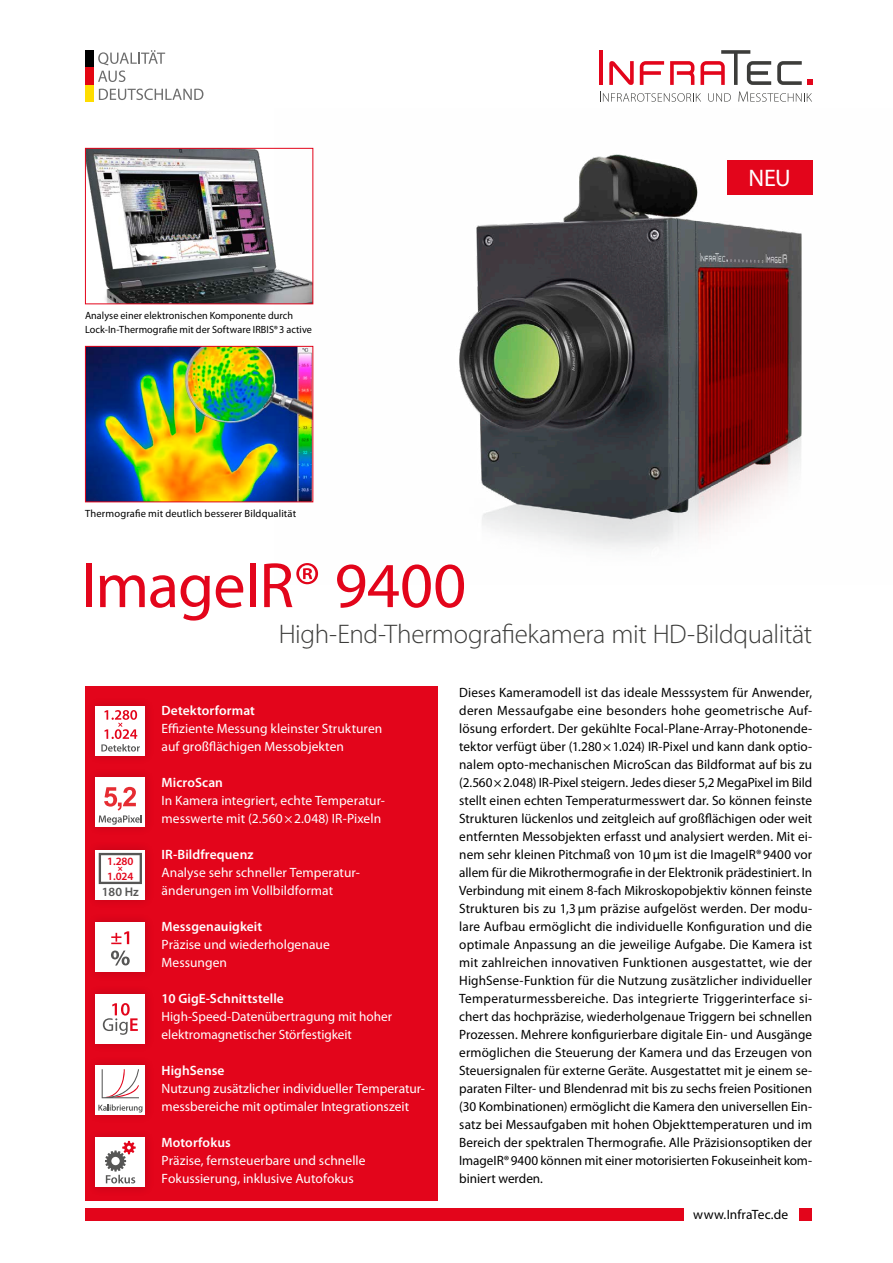
<style>
.page{position:relative;width:893px;height:1263px;background:#fff}
.page>*{position:absolute;margin:0;border:0;box-sizing:border-box;transform-origin:0 0}
.t1{font:64.5px "Myriad Pro";letter-spacing:-.015em;color:#e3051b}
.t2{font:300 27px "Myriad Pro";letter-spacing:-.015em;color:#3c3c3a}
.t3{font:24px "Myriad Pro";color:#fff}
.t4{font:13.5px/18px "Myriad Pro";letter-spacing:-.005em;color:#000;text-align:justify}
.t5{font:13.5px/18px "Myriad Pro";color:#fff}
.t6{font:600 13.5px "Myriad Pro";letter-spacing:.005em;color:#fff}
.t7{font:600 12.6px "Myriad Pro";color:#565655}
.t8{font:600 11.1px "Myriad Pro";color:#e3051b}
.t9{font:10.5px/13.5px "Myriad Pro";letter-spacing:.01em;color:#000}
.t10{font:900 8.25px "Myriad Pro";color:#e3051b}
</style>
<div class="page">
<div style="left:85px;top:1208px;width:598px;height:12px;background:#e3051b"></div>
<div style="left:799px;top:1208px;width:13px;height:12px;background:#e3051b"></div>
<div style="left:85px;top:687px;width:353px;height:514px;background:#e3051b"></div>
<hr style="left:600px;top:50px;width:3px;height:35px;background:#e3051b">
<svg style="left:670px;top:61px;width:24px;height:24px"></svg>
<svg style="left:640px;top:61px;width:24px;height:24px"></svg>
<svg style="left:777px;top:61px;width:35px;height:24px"></svg>
<svg style="left:700px;top:50px;width:71px;height:35px"></svg>
<svg style="left:609px;top:61px;width:25px;height:24px"></svg>
<svg style="left:600px;top:92px;width:101px;height:10px"></svg>
<svg style="left:708px;top:93px;width:23px;height:9px"></svg>
<svg style="left:738px;top:92px;width:74px;height:10px"></svg>
<div style="left:85px;top:50px;width:9px;height:17px;background:#000"></div>
<div style="left:85px;top:85px;width:9px;height:17px;background:#fd0"></div>
<div style="left:85px;top:67px;width:9px;height:18px;background:#e30612"></div>
<svg style="left:98px;top:50px;width:67px;height:32px"></svg>
<svg style="left:99px;top:89px;width:104px;height:11px"></svg>
<div style="left:86px;top:767px;width:69px;height:69px;background:#de041a"></div>
<div style="left:95px;top:777px;width:50px;height:50px;background:#fff"></div>
<svg style="left:99px;top:787px;width:43px;height:38px"></svg>
<div style="left:86px;top:1055px;width:69px;height:69px;background:#de041a"></div>
<div style="left:95px;top:1065px;width:50px;height:50px;background:#fff"></div>
<svg style="left:98px;top:1104px;width:45px;height:8px"></svg>
<svg style="left:102px;top:1069px;width:37px;height:29px"></svg>
<div style="left:86px;top:912px;width:69px;height:69px;background:#de041a"></div>
<div style="left:95px;top:922px;width:50px;height:50px;background:#fff"></div>
<svg style="left:111px;top:931px;width:18px;height:13px"></svg>
<svg style="left:111px;top:950px;width:19px;height:15px"></svg>
<img style="left:85px;top:148px;width:190px;height:157px">
<img style="left:85px;top:346px;width:190px;height:157px">
<div style="left:86px;top:696px;width:69px;height:69px;background:#de041a"></div>
<div style="left:95px;top:706px;width:50px;height:49px;background:#fff"></div>
<svg style="left:101px;top:710px;width:39px;height:41px"></svg>
<div style="left:86px;top:840px;width:69px;height:69px;background:#de041a"></div>
<div style="left:95px;top:850px;width:50px;height:49px;background:#fff"></div>
<svg style="left:99px;top:853px;width:43px;height:31px"></svg>
<div style="left:86px;top:984px;width:69px;height:69px;background:#de041a"></div>
<div style="left:95px;top:994px;width:50px;height:50px;background:#fff"></div>
<svg style="left:103px;top:1003px;width:35px;height:32px"></svg>
<div style="left:86px;top:1127px;width:69px;height:70px;background:#de041a"></div>
<div style="left:95px;top:1137px;width:50px;height:50px;background:#fff"></div>
<svg style="left:105px;top:1141px;width:31px;height:42px"></svg>
<img style="left:275px;top:147px;width:538px;height:402px">
<div style="left:727px;top:160px;width:85px;height:34px;background:#e3051b"></div>
<p class="t9" style="left:85px;top:309px;width:228px">Analyse einer elektronischen Komponente durch<br>Lock-In-Thermografie mit der Software IRBIS®3 active</p>
<p class="t9" style="left:85px;top:507px;width:213px">Thermografie mit deutlich besserer Bildqualität</p>
<h1 class="t1" style="left:81px;top:546px;width:387px">ImageIR® 9400</h1>
<h3 class="t3" style="left:748px;top:163px;width:44px">NEU</h3>
<p class="t8" style="left:107px;top:854px;width:28px">1.280</p>
<p class="t10" style="left:118px;top:863px;width:6px">×</p>
<p class="t8" style="left:107px;top:869px;width:28px">1.024</p>
<p class="t7" style="left:102px;top:884px;width:39px">180 Hz</p>
<h2 class="t2" style="left:279px;top:618px;width:535px">High-End-Thermografiekamera mit HD-Bildqualität</h2>
<p class="t6" style="left:162px;top:702px;width:95px">Detektorformat</p>
<p class="t5" style="left:162px;top:719px;width:222px">Effiziente Messung kleinster Strukturen auf großflächigen Messobjekten</p>
<p class="t6" style="left:162px;top:774px;width:63px">MicroScan</p>
<p class="t5" style="left:162px;top:791px;width:225px">In Kamera integriert, echte Temperatur&shy;messwerte mit (2.560×2.048) IR-Pixeln</p>
<p class="t6" style="left:162px;top:846px;width:94px">IR-Bildfrequenz</p>
<p class="t5" style="left:162px;top:863px;width:200px">Analyse sehr schneller Temperatur&shy;änderungen im Vollbildformat</p>
<p class="t6" style="left:162px;top:918px;width:102px">Messgenauigkeit</p>
<p class="t5" style="left:162px;top:935px;width:170px">Präzise und wiederholgenaue<br>Messungen</p>
<p class="t6" style="left:162px;top:990px;width:124px">10 GigE-Schnittstelle</p>
<p class="t5" style="left:162px;top:1007px;width:232px">High-Speed-Datenübertragung mit hoher elektromagnetischer Störfestigkeit</p>
<p class="t6" style="left:162px;top:1062px;width:64px">HighSense</p>
<p class="t5" style="left:162px;top:1079px;width:265px">Nutzung zusätzlicher individueller Temperatur&shy;messbereiche mit optimaler Integrationszeit</p>
<p class="t6" style="left:162px;top:1134px;width:71px">Motorfokus</p>
<p class="t5" style="left:162px;top:1151px;width:206px">Präzise, fernsteuerbare und schnelle<br>Fokussierung, inklusive Autofokus</p>
<p class="t4" style="left:459px;top:683px;width:354px">Dieses Kameramodell ist das ideale Messsystem für Anwender, deren Messaufgabe eine besonders hohe geometrische Auf&shy;lösung erfordert. Der gekühlte Focal-Plane-Array-Photonende&shy;tektor verfügt über (1.280×1.024) IR-Pixel und kann dank optio&shy;nalem opto-mechanischen MicroScan das Bildformat auf bis zu (2.560×2.048) IR-Pixel steigern. Jedes dieser 5,2 MegaPixel im Bild stellt einen echten Temperaturmesswert dar. So können feinste Strukturen lückenlos und zeitgleich auf großflächigen oder weit entfernten Messobjekten erfasst und analysiert werden. Mit ei&shy;nem sehr kleinen Pitchmaß von 10µm ist die ImageIR®9400 vor allem für die Mikrothermografie in der Elektronik prädestiniert. In Verbindung mit einem 8-fach Mikroskopobjektiv können feinste Strukturen bis zu 1,3 µm präzise aufgelöst werden. Der modu&shy;lare Aufbau ermöglicht die individuelle Konfiguration und die optimale Anpassung an die jeweilige Aufgabe. Die Kamera ist mit zahlreichen innovativen Funktionen ausgestattet, wie der HighSense-Funktion für die Nutzung zusätzlicher individueller Temperaturmessbereiche. Das integrierte Triggerinterface si&shy;chert das hochpräzise, wiederholgenaue Triggern bei schnellen Prozessen. Mehrere konfigurierbare digitale Ein- und Ausgänge ermöglichen die Steuerung der Kamera und das Erzeugen von Steuersignalen für externe Geräte. Ausgestattet mit je einem se&shy;paraten Filter- und Blendenrad mit bis zu sechs freien Positionen (30 Kombinationen) ermöglicht die Kamera den universellen Ein&shy;satz bei Messaufgaben mit hohen Objekttemperaturen und im Bereich der spektralen Thermografie. Alle Präzisionsoptiken der ImageIR®9400 können mit einer motorisierten Fokuseinheit kom&shy;biniert werden.</p>
<p class="t4" style="left:693px;top:1205px;width:96px">www.InfraTec.de</p>
</div>
